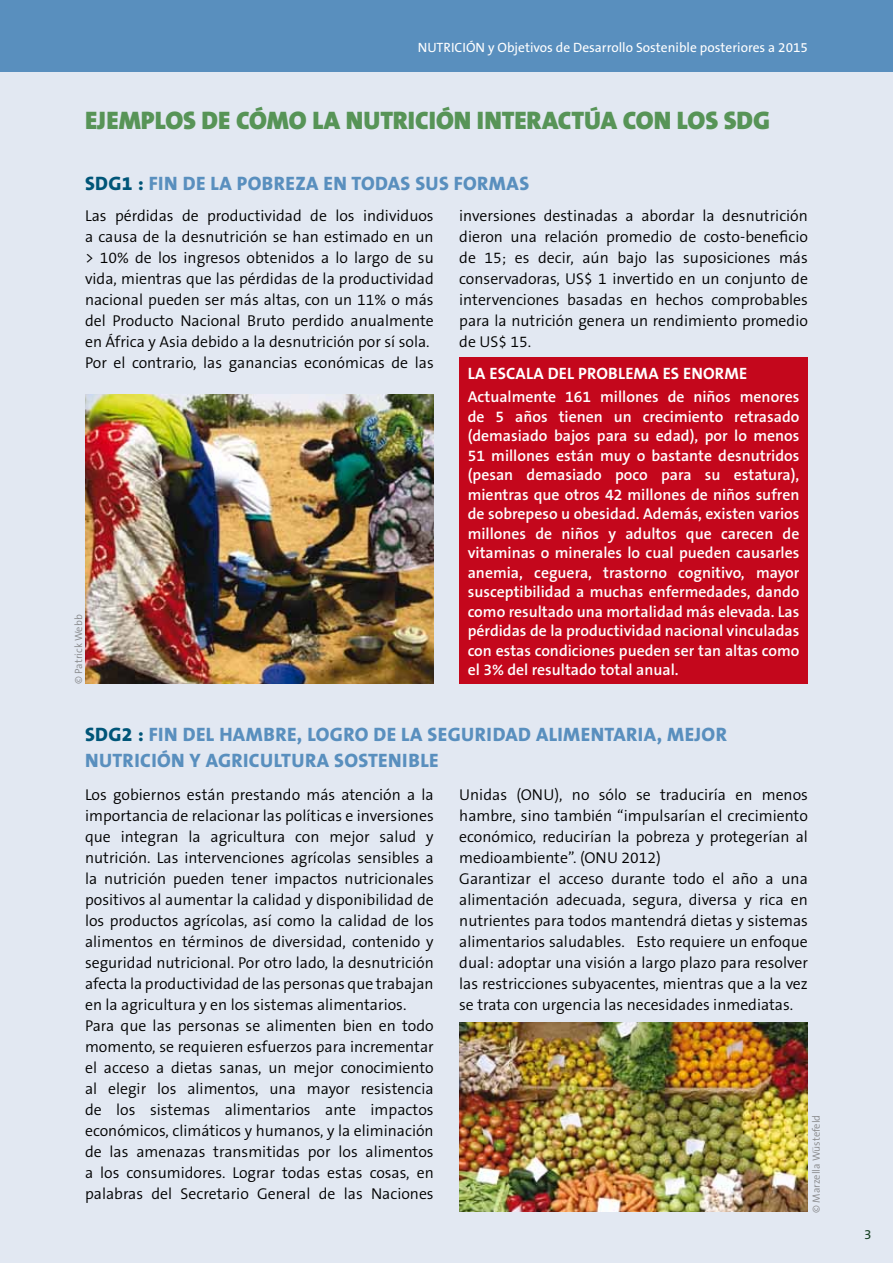
<style>
.page{position:relative;width:893px;height:1263px;background:#fff}
.page>*{position:absolute;margin:0;border:0;box-sizing:border-box;transform-origin:0 0}
.t1{font:900 25.5px "The Sans B9";color:#579457}
.t2{font:800 19.5px/25.5px "The Sans B8";letter-spacing:.02em;color:#598fbe}
.t3{font:700 16.5px "The Sans B7";letter-spacing:.01em;color:#fff}
.t4{font:300 15.75px/21px "The Sans B4";color:#000}
.t5{font:600 15.75px/19.5px "The Sans B6";color:#fff;text-align:justify}
.t6{font:13.5px "The Sans B5 Plain";color:#fff}
.t7{font:13.5px "The Sans B5 Plain";color:#174224}
.t8{font:300 10.5px "The Sans B4";color:#87888a}
.s1{color:#005578}
</style>
<div class="page">
<div style="left:0;top:0;width:893px;height:72px;background:#598fbe"></div>
<div style="left:0;top:72px;width:893px;height:1191px;background:#e2e8f2"></div>
<div style="left:459px;top:358px;width:349px;height:326px;background:#c4071c"></div>
<img style="left:459px;top:1023px;width:349px;height:189px">
<img style="left:85px;top:394px;width:349px;height:290px">
<p class="t6" style="left:418px;top:40px;width:392px">NUTRICIÓN y Objetivos de Desarrollo Sostenible posteriores a 2015</p>
<h1 class="t1" style="left:85px;top:107px;width:686px">EJEMPLOS DE CÓMO LA NUTRICIÓN INTERACTÚA CON LOS SDG</h1>
<p class="t2" style="left:85px;top:171px;width:444px"><span class="s1">SDG1 :</span> FIN DE LA POBREZA EN TODAS SUS FORMAS</p>
<p class="t4" style="left:85px;top:206px;width:350px">Las pérdidas de productividad de los individuos a causa de la desnutrición se han estimado en un &gt; 10% de los ingresos obtenidos a lo largo de su vida, mientras que las pérdidas de la productividad nacional pueden ser más altas, con un 11% o más del Producto Nacional Bruto perdido anualmente en África y Asia debido a la desnutrición por sí sola.<br>Por el contrario, las ganancias económicas de las</p>
<p class="t4" style="left:459px;top:206px;width:350px;text-align:justify">inversiones destinadas a abordar la desnutrición dieron una relación promedio de costo-beneficio de 15; es decir, aún bajo las suposiciones más conservadoras, US$ 1 invertido en un conjunto de intervenciones basadas en hechos comprobables para la nutrición genera un rendimiento promedio de US$ 15.</p>
<p class="t3" style="left:468px;top:364px;width:281px">LA ESCALA DEL PROBLEMA ES ENORME</p>
<p class="t5" style="left:468px;top:388px;width:333px">Actualmente 161 millones de niños menores de 5 años tienen un crecimiento retrasado (demasiado bajos para su edad), por lo menos 51 millones están muy o bastante desnutridos (pesan demasiado poco para su estatura), mientras que otros 42 millones de niños sufren de sobrepeso u obesidad. Además, existen varios millones de niños y adultos que carecen de vitaminas o minerales lo cual pueden causarles anemia, ceguera, trastorno cognitivo, mayor susceptibilidad a muchas enfermedades, dando como resultado una mortalidad más elevada. Las pérdidas de la productividad nacional vinculadas con estas condiciones pueden ser tan altas como el 3% del resultado total anual.</p>
<p class="t8" style="left:73px;top:684px;width:71px;rotate:-90deg">© Patrick Webb</p>
<p class="t2" style="left:85px;top:722px;width:643px"><span class="s1">SDG2 :</span> FIN DEL HAMBRE, LOGRO DE LA SEGURIDAD ALIMENTARIA, MEJOR<br>NUTRICIÓN Y AGRICULTURA SOSTENIBLE</p>
<p class="t4" style="left:85px;top:784px;width:350px">Los gobiernos están prestando más atención a la importancia de relacionar las políticas e inversiones que integran la agricultura con mejor salud y nutrición. Las intervenciones agrícolas sensibles a la nutrición pueden tener impactos nutricionales positivos al aumentar la calidad y disponibilidad de los productos agrícolas, así como la calidad de los alimentos en términos de diversidad, contenido y seguridad nutricional. Por otro lado, la desnutrición afecta la productividad de las personas que trabajan en la agricultura y en los sistemas alimentarios.<br>Para que las personas se alimenten bien en todo momento, se requieren esfuerzos para incrementar el acceso a dietas sanas, un mejor conocimiento al elegir los alimentos, una mayor resistencia de los sistemas alimentarios ante impactos económicos, climáticos y humanos, y la eliminación de las amenazas transmitidas por los alimentos a los consumidores. Lograr todas estas cosas, en palabras del Secretario General de las Naciones</p>
<p class="t4" style="left:459px;top:784px;width:350px">Unidas (ONU), no sólo se traduciría en menos hambre, sino también “impulsarían el crecimiento económico, reducirían la pobreza y protegerían al medioambiente”. (ONU 2012)<br>Garantizar el acceso durante todo el año a una alimentación adecuada, segura, diversa y rica en nutrientes para todos mantendrá dietas y sistemas alimentarios saludables. Esto requiere un enfoque dual: adoptar una visión a largo plazo para resolver las restricciones subyacentes, mientras que a la vez se trata con urgencia las necesidades inmediatas.</p>
<p class="t8" style="left:811px;top:1213px;width:100px;rotate:-90deg">© Marzella Wüstefeld</p>
<p class="t7" style="left:864px;top:1227px;width:9px">3</p>
</div>
